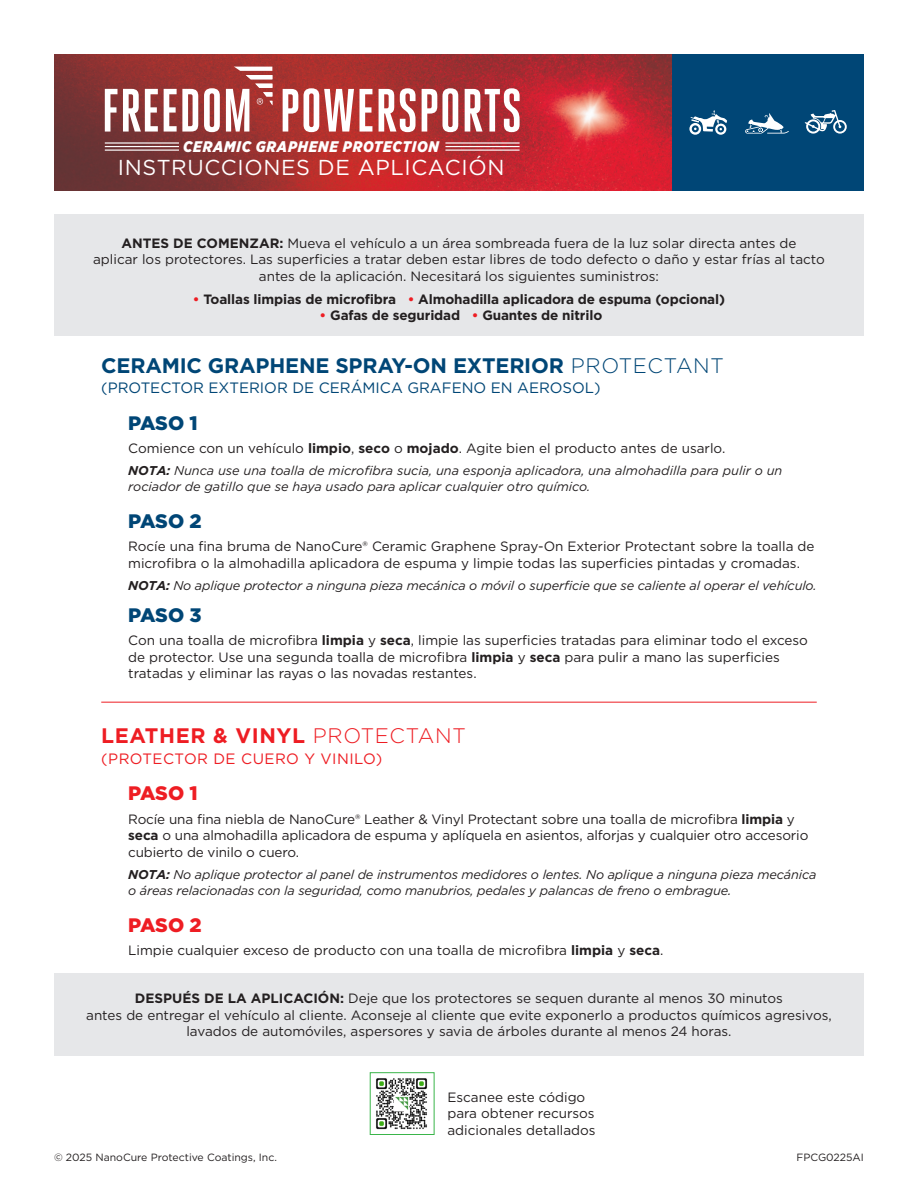
<style>
.page{position:relative;width:918px;height:1188px;background:#fff}
.page>*{position:absolute;margin:0;border:0;box-sizing:border-box;transform-origin:0 0}
.t1{font:21.6px "Gotham";letter-spacing:.03em;color:#fff}
.t2{font:700 21px "Gotham";letter-spacing:-.01em;color:#004676}
.t3{font:700 21px "Gotham";letter-spacing:.03em;color:#ee1d23}
.t4{font:900 19.5px "Gotham";letter-spacing:-.01em;color:#004676}
.t5{font:900 19.5px "Gotham";letter-spacing:-.01em;color:#ee1d23}
.t6{font:italic 900 15.3px "Gotham Narrow";letter-spacing:.05em;color:#fff}
.t7{font:15px "Gotham";color:#004676}
.t8{font:15px "Gotham";letter-spacing:.03em;color:#ee1d23}
.t9{font:13.5px/16.5px "Gotham";color:#231f20}
.t10{font:700 13.5px "Gotham";letter-spacing:-.01em;color:#231f20}
.t11{font:italic 12.75px/15.8px "Gotham";letter-spacing:-.01em;color:#231f20}
.t12{font:10.5px "Gotham";color:#231f20}
.s1{font-weight:700}
.s2{color:#ee1d23}
.s3{font-weight:300}
.s4{font-size:13.5px}
</style>
<div class="page">
<div style="left:54px;top:973px;width:810px;height:82px;background:#e6e7e9"></div>
<hr style="left:101px;top:702px;width:716px;height:1px;background:#ee1d23">
<div style="left:54px;top:214px;width:810px;height:122px;background:#e6e7e9"></div>
<img style="left:54px;top:54px;width:618px;height:136px">
<div style="left:672px;top:54px;width:192px;height:136px;background:#004676"></div>
<svg style="left:689px;top:110px;width:38px;height:25px"></svg>
<svg style="left:745px;top:113px;width:44px;height:21px"></svg>
<svg style="left:805px;top:110px;width:42px;height:24px"></svg>
<img style="left:376px;top:1078px;width:52px;height:52px">
<div style="left:370px;top:1072px;width:64px;height:63px;border:1px solid #3ab54a"></div>
<svg style="left:105px;top:89px;width:12px;height:43px"></svg>
<svg style="left:123px;top:89px;width:35px;height:43px"></svg>
<svg style="left:164px;top:89px;width:34px;height:43px"></svg>
<svg style="left:204px;top:88px;width:16px;height:44px"></svg>
<svg style="left:226px;top:67px;width:46px;height:65px"></svg>
<svg style="left:283px;top:89px;width:15px;height:43px"></svg>
<svg style="left:304px;top:88px;width:68px;height:44px"></svg>
<svg style="left:379px;top:88px;width:37px;height:44px"></svg>
<svg style="left:422px;top:88px;width:36px;height:44px"></svg>
<svg style="left:465px;top:88px;width:55px;height:44px"></svg>
<hr style="left:105px;top:146px;width:74px;height:1px;background:#fff">
<hr style="left:105px;top:150px;width:74px;height:1px;background:#fff">
<hr style="left:105px;top:142px;width:74px;height:2px;background:#fff">
<hr style="left:445px;top:146px;width:75px;height:1px;background:#fff">
<hr style="left:445px;top:150px;width:75px;height:1px;background:#fff">
<hr style="left:445px;top:142px;width:75px;height:2px;background:#fff">
<p class="t6" style="left:183px;top:137px;width:257px">CERAMIC GRAPHENE PROTECTION</p>
<p class="t1" style="left:118px;top:153px;width:388px">INSTRUCCIONES DE APLICACIÓN</p>
<p class="t9" style="left:93px;top:234px;width:733px;text-align:center"><span class="s1">ANTES DE COMENZAR:</span> Mueva el vehículo a un área sombreada fuera de la luz solar directa antes de<br>aplicar los protectores. Las superficies a tratar deben estar libres de todo defecto o daño y estar frías al tacto antes de la aplicación. Necesitará los siguientes suministros:</p>
<p class="t10" style="left:193px;top:290px;width:534px"><span class="s2">•</span> Toallas limpias de microfibra <span class="s2">•</span> Almohadilla aplicadora de espuma (opcional)</p>
<p class="t10" style="left:320px;top:307px;width:284px"><span class="s2">•</span> Gafas de seguridad <span class="s2">•</span> Guantes de nitrilo</p>
<p class="t2" style="left:101px;top:352px;width:624px">CERAMIC GRAPHENE SPRAY-ON EXTERIOR <span class="s3">PROTECTANT</span></p>
<p class="t7" style="left:101px;top:378px;width:501px">(PROTECTOR EXTERIOR DE CERÁMICA GRAFENO EN AEROSOL)</p>
<p class="t4" style="left:128px;top:409px;width:71px">PASO 1</p>
<p class="t9" style="left:128px;top:440px;width:599px">Comience con un vehículo <span class="s1">limpio</span>, <span class="s1">seco</span> o <span class="s1">mojado</span>. Agite bien el producto antes de usarlo.</p>
<p class="t11" style="left:128px;top:463px;width:656px"><span class="s1">NOTA:</span> Nunca use una toalla de microfibra sucia, una esponja aplicadora, una almohadilla para pulir o un rociador de gatillo que se haya usado para aplicar cualquier otro químico.</p>
<p class="t4" style="left:128px;top:508px;width:75px">PASO 2</p>
<p class="t9" style="left:128px;top:538px;width:688px">Rocíe una fina bruma de NanoCure® Ceramic Graphene Spray-On Exterior Protectant sobre la toalla de microfibra o la almohadilla aplicadora de espuma y limpie todas las superficies pintadas y cromadas.</p>
<p class="t11" style="left:128px;top:578px;width:690px"><span class="s1">NOTA:</span> No aplique protector a ninguna pieza mecánica o móvil o superficie que se caliente al operar el vehículo.</p>
<p class="t4" style="left:128px;top:601px;width:75px">PASO 3</p>
<p class="t9" style="left:128px;top:632px;width:681px">Con una toalla de microfibra <span class="s1">limpia</span> y <span class="s1">seca</span>, limpie las superficies tratadas para eliminar todo el exceso de protector. Use una segunda toalla de microfibra <span class="s1">limpia</span> y <span class="s1">seca</span> para pulir a mano las superficies tratadas y eliminar las rayas o las novadas restantes.</p>
<p class="t3" style="left:101px;top:721px;width:366px">LEATHER &amp; VINYL <span class="s3">PROTECTANT</span></p>
<p class="t8" style="left:101px;top:749px;width:283px">(PROTECTOR DE CUERO Y VINILO)</p>
<p class="t5" style="left:128px;top:780px;width:71px">PASO 1</p>
<p class="t9" style="left:128px;top:810px;width:682px">Rocíe una fina niebla de NanoCure® Leather &amp; Vinyl Protectant sobre una toalla de microfibra <span class="s1">limpia</span> y <span class="s1">seca</span> o una almohadilla aplicadora de espuma y aplíquela en asientos, alforjas y cualquier otro accesorio cubierto de vinilo o cuero.</p>
<p class="t11" style="left:128px;top:867px;width:690px"><span class="s1">NOTA:</span> No aplique protector al panel de instrumentos medidores o lentes. No aplique a ninguna pieza mecánica o áreas relacionadas con la seguridad, como manubrios, pedales y palancas de freno o embrague<span class="s4">.</span></p>
<p class="t5" style="left:128px;top:911px;width:75px">PASO 2</p>
<p class="t9" style="left:128px;top:942px;width:537px">Limpie cualquier exceso de producto con una toalla de microfibra <span class="s1">limpia</span> y <span class="s1">seca</span>.</p>
<p class="t9" style="left:86px;top:990px;width:747px;text-align:center"><span class="s1">DESPUÉS DE LA APLICACIÓN:</span> Deje que los protectores se sequen durante al menos 30 minutos<br>antes de entregar el vehículo al cliente. Aconseje al cliente que evite exponerlo a productos químicos agresivos, lavados de automóviles, aspersores y savia de árboles durante al menos 24 horas.</p>
<p class="t9" style="left:447px;top:1089px;width:150px">Escanee este código para obtener recursos adicionales detallados</p>
<p class="t12" style="left:54px;top:1151px;width:224px">© 2025 NanoCure Protective Coatings, Inc.</p>
<p class="t12" style="left:797px;top:1151px;width:69px">FPCG0225AI</p>
</div>
